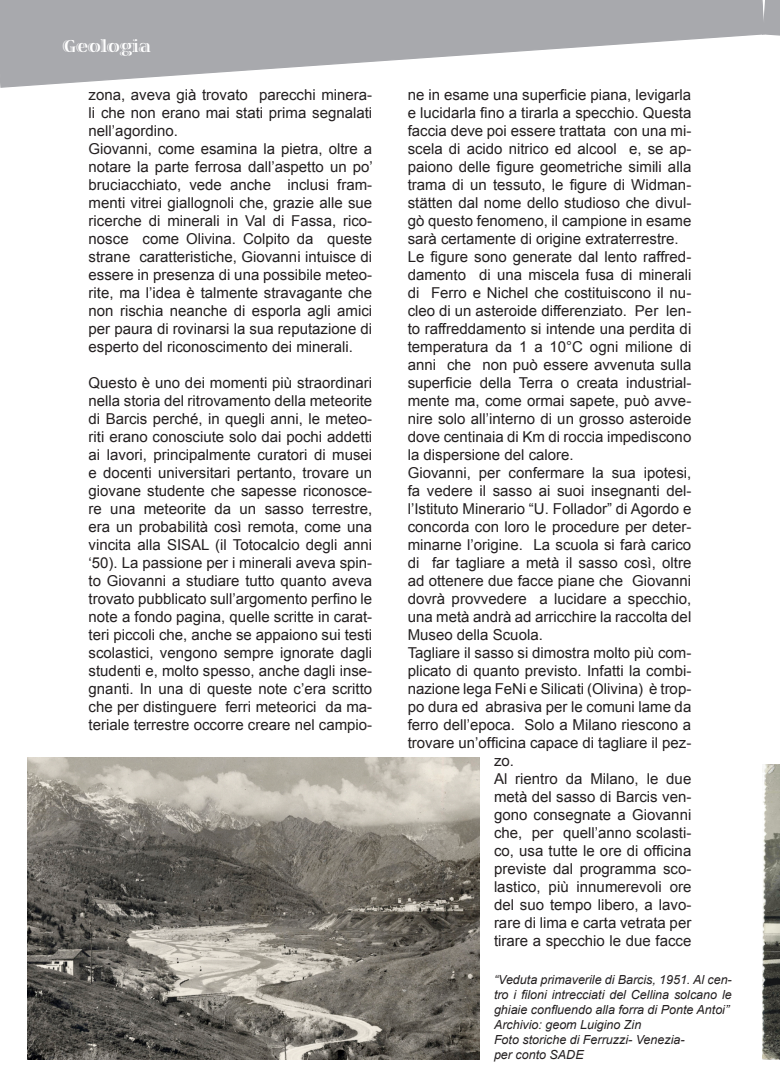
<style>
.page{position:relative;width:780px;height:1088px;background:#fff}
.page>*{position:absolute;margin:0;border:0;box-sizing:border-box;transform-origin:0 0}
.t1{font:700 17.5px "Viva Std";color:#fff}
.Normale{font:15px/18px "Arial";color:#231f20;text-align:justify}
.Normale-2{font:italic 12.5px/15px "Arial";color:#231f20;text-align:justify}
</style>
<div class="page">
<svg style="left:0;top:0;width:762px;height:88px"></svg>
<svg style="left:762px;top:0;width:18px;height:36px"></svg>
<img style="left:28px;top:757px;width:452px;height:302px">
<img style="left:762px;top:764px;width:18px;height:296px">
<p class="t1" style="left:63px;top:37px;width:89px">Geologia</p>
<p class="Normale" style="left:89px;top:85px;width:285px">zona, aveva già trovato parecchi minera&shy;li che non erano mai stati prima segnalati nell’agordino.</p>
<p class="Normale" style="left:89px;top:139px;width:285px">Giovanni, come esamina la pietra, oltre a notare la parte ferrosa dall’aspetto un po’ bruciacchiato, vede anche inclusi fram&shy;menti vitrei giallognoli che, grazie alle sue ricerche di minerali in Val di Fassa, rico&shy;nosce come Olivina. Colpito da queste strane caratteristiche, Giovanni intuisce di essere in presenza di una possibile meteo&shy;rite, ma l’idea è talmente stravagante che non rischia neanche di esporla agli amici per paura di rovinarsi la sua reputazione di esperto del riconoscimento dei minerali.</p>
<p class="Normale" style="left:89px;top:373px;width:285px">Questo è uno dei momenti più straordinari nella storia del ritrovamento della meteorite di Barcis perché, in quegli anni, le meteo&shy;riti erano conosciute solo dai pochi addetti ai lavori, principalmente curatori di musei e docenti universitari pertanto, trovare un giovane studente che sapesse riconosce&shy;re una meteorite da un sasso terrestre, era un probabilità così remota, come una vincita alla SISAL (il Totocalcio degli anni ‘50). La passione per i minerali aveva spin&shy;to Giovanni a studiare tutto quanto aveva trovato pubblicato sull’argomento perfino le note a fondo pagina, quelle scritte in carat&shy;teri piccoli che, anche se appaiono sui testi scolastici, vengono sempre ignorate dagli studenti e, molto spesso, anche dagli inse&shy;gnanti. In una di queste note c’era scritto che per distinguere ferri meteorici da ma&shy;teriale terrestre occorre creare nel campio-</p>
<p class="Normale" style="left:407px;top:85px;width:285px">ne in esame una superficie piana, levigarla e lucidarla fino a tirarla a specchio. Questa faccia deve poi essere trattata con una mi&shy;scela di acido nitrico ed alcool e, se ap&shy;paiono delle figure geometriche simili alla trama di un tessuto, le figure di Widman&shy;stätten dal nome dello studioso che divul&shy;gò questo fenomeno, il campione in esame sarà certamente di origine extraterrestre.</p>
<p class="Normale" style="left:407px;top:247px;width:285px">Le figure sono generate dal lento raffred&shy;damento di una miscela fusa di minerali di Ferro e Nichel che costituiscono il nu&shy;cleo di un asteroide differenziato. Per len&shy;to raffreddamento si intende una perdita di temperatura da 1 a 10°C ogni milione di anni che non può essere avvenuta sulla superficie della Terra o creata industrial&shy;mente ma, come ormai sapete, può avve&shy;nire solo all’interno di un grosso asteroide dove centinaia di Km di roccia impediscono la dispersione del calore.</p>
<p class="Normale" style="left:407px;top:463px;width:285px">Giovanni, per confermare la sua ipotesi, fa vedere il sasso ai suoi insegnanti del&shy;l’Istituto Minerario “U. Follador” di Agordo e concorda con loro le procedure per deter&shy;minarne l’origine. La scuola si farà carico di far tagliare a metà il sasso così, oltre ad ottenere due facce piane che Giovanni dovrà provvedere a lucidare a specchio, una metà andrà ad arricchire la raccolta del Museo della Scuola.</p>
<p class="Normale" style="left:407px;top:643px;width:285px">Tagliare il sasso si dimostra molto più com-</p>
<p class="Normale" style="left:407px;top:661px;width:285px">plicato di quanto previsto. Infatti la combi-</p>
<p class="Normale" style="left:407px;top:679px;width:285px">nazione lega FeNi e Silicati (Olivina) è trop-</p>
<p class="Normale" style="left:407px;top:697px;width:285px">po dura ed abrasiva per le comuni lame da</p>
<p class="Normale" style="left:407px;top:715px;width:285px">ferro dell’epoca. Solo a Milano riescono a</p>
<p class="Normale" style="left:407px;top:733px;width:285px">trovare un’officina capace di tagliare il pez-</p>
<p class="Normale" style="left:494px;top:751px;width:22px">zo.</p>
<p class="Normale" style="left:494px;top:769px;width:199px">Al rientro da Milano, le due metà del sasso di Barcis ven&shy;gono consegnate a Giovanni che, per quell’anno scolasti&shy;co, usa tutte le ore di officina previste dal programma sco&shy;lastico, più innumerevoli ore del suo tempo libero, a lavo&shy;rare di lima e carta vetrata per tirare a specchio le due facce</p>
<p class="Normale-2" style="left:494px;top:972px;width:239px">“Veduta primaverile di Barcis, 1951. Al cen&shy;tro i filoni intrecciati del Cellina solcano le ghiaie confluendo alla forra di Ponte Antoi”</p>
<p class="Normale-2" style="left:494px;top:1017px;width:149px">Archivio: geom Luigino Zin</p>
<p class="Normale-2" style="left:494px;top:1032px;width:192px">Foto storiche di Ferruzzi- Venezia-</p>
<p class="Normale-2" style="left:494px;top:1047px;width:91px">per conto SADE</p>
</div>
